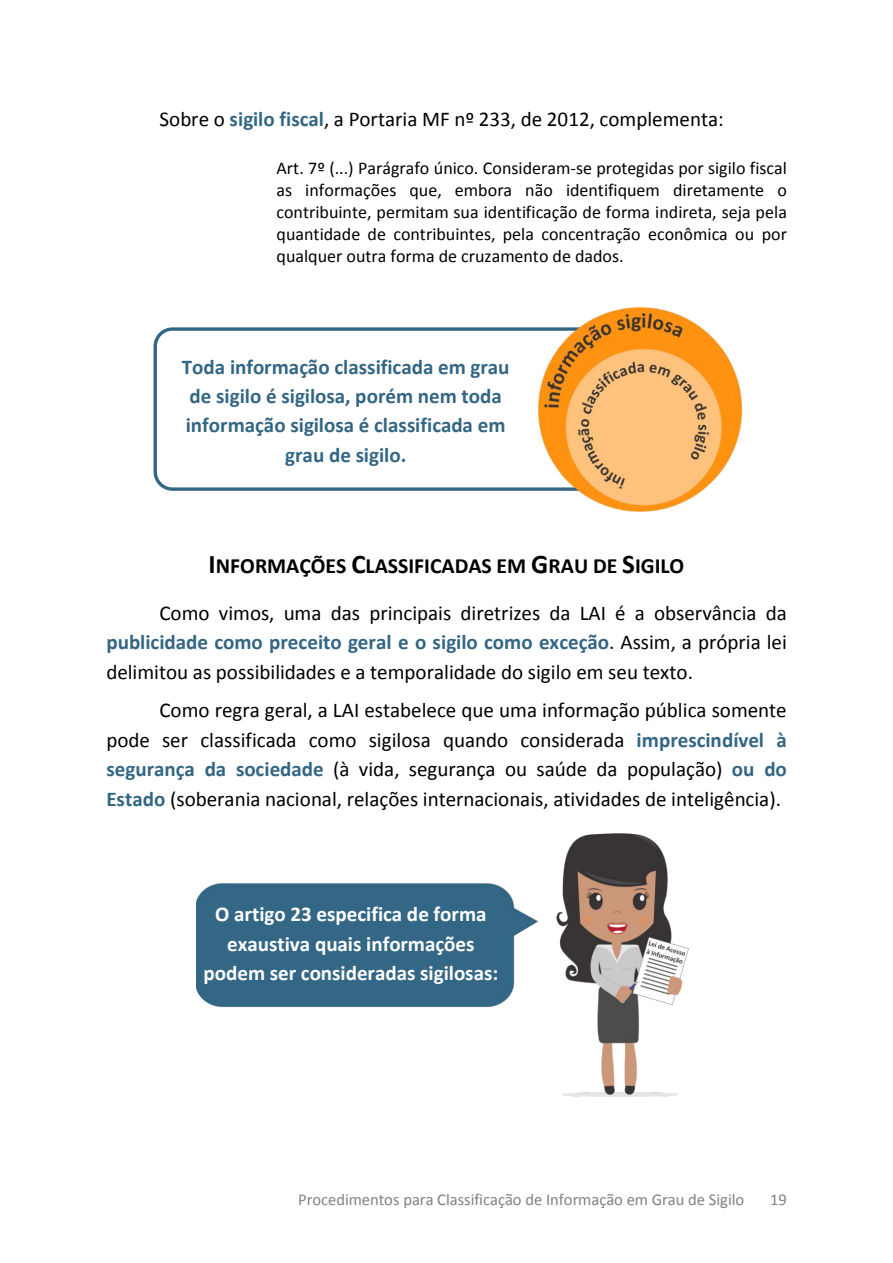
<style>
.page{position:relative;width:893px;height:1263px;background:#fff}
.page>*{position:absolute;margin:0;border:0;box-sizing:border-box;transform-origin:0 0}
.t1{font:700 21.75px "Calibri";color:#000}
.t2{font:21px/29.4px "Calibri";color:#000;text-align:justify}
.t3{font:700 21px/29.4px "Calibri";color:#336684;text-align:center}
.t4{font:700 21px/29.4px "Calibri";color:#fff;text-align:center}
.t5{font:18px/21.9px "Calibri";color:#000;text-align:justify}
.t6{font:16.5px "Calibri";color:#818181}
.s1{font-weight:700;color:#336684}
.s2{font-size:27px}
</style>
<div class="page">
<img style="left:196px;top:833px;width:493px;height:264px">
<div style="left:154px;top:327px;width:532px;height:164px;border:3px solid #336684;border-radius:17px"></div>
<img style="left:538px;top:307px;width:204px;height:205px">
<p class="t2" style="left:159px;top:105px;width:566px">Sobre o <span class="s1">sigilo fiscal</span>, a Portaria MF nº 233, de 2012, complementa:</p>
<p class="t5" style="left:276px;top:157px;width:512px">Art. 7º (...) Parágrafo único. Consideram-se protegidas por sigilo fiscal as informações que, embora não identifiquem diretamente o contribuinte, permitam sua identificação de forma indireta, seja pela quantidade de contribuintes, pela concentração econômica ou por qualquer outra forma de cruzamento de dados.</p>
<p class="t3" style="left:182px;top:352px;width:329px">Toda informação classificada em grau de sigilo é sigilosa, porém nem toda informação sigilosa é classificada em grau de sigilo.</p>
<p class="t1" style="left:209px;top:551px;width:477px"><span class="s2">I</span>NFORMAÇÕES <span class="s2">C</span>LASSIFICADAS EM <span class="s2">G</span>RAU DE <span class="s2">S</span>IGILO</p>
<p class="t2" style="left:106px;top:598px;width:682px;text-indent:53px">Como vimos, uma das principais diretrizes da LAI é a observância da <span class="s1">publicidade como preceito geral e o sigilo como exceção</span>. Assim, a própria lei delimitou as possibilidades e a temporalidade do sigilo em seu texto.</p>
<p class="t2" style="left:106px;top:696px;width:682px;text-indent:53px">Como regra geral, a LAI estabelece que uma informação pública somente pode ser classificada como sigilosa quando considerada <span class="s1">imprescindível à segurança da sociedade</span> (à vida, segurança ou saúde da população) <span class="s1">ou do Estado</span> (soberania nacional, relações internacionais, atividades de inteligência).</p>
<p class="t4" style="left:203px;top:899px;width:296px">O artigo 23 especifica de forma exaustiva quais informações podem ser consideradas sigilosas:</p>
<p class="t6" style="left:298px;top:1189px;width:448px">Procedimentos para Classificação de Informação em Grau de Sigilo</p>
<p class="t6" style="left:770px;top:1189px;width:18px">19</p>
</div>
